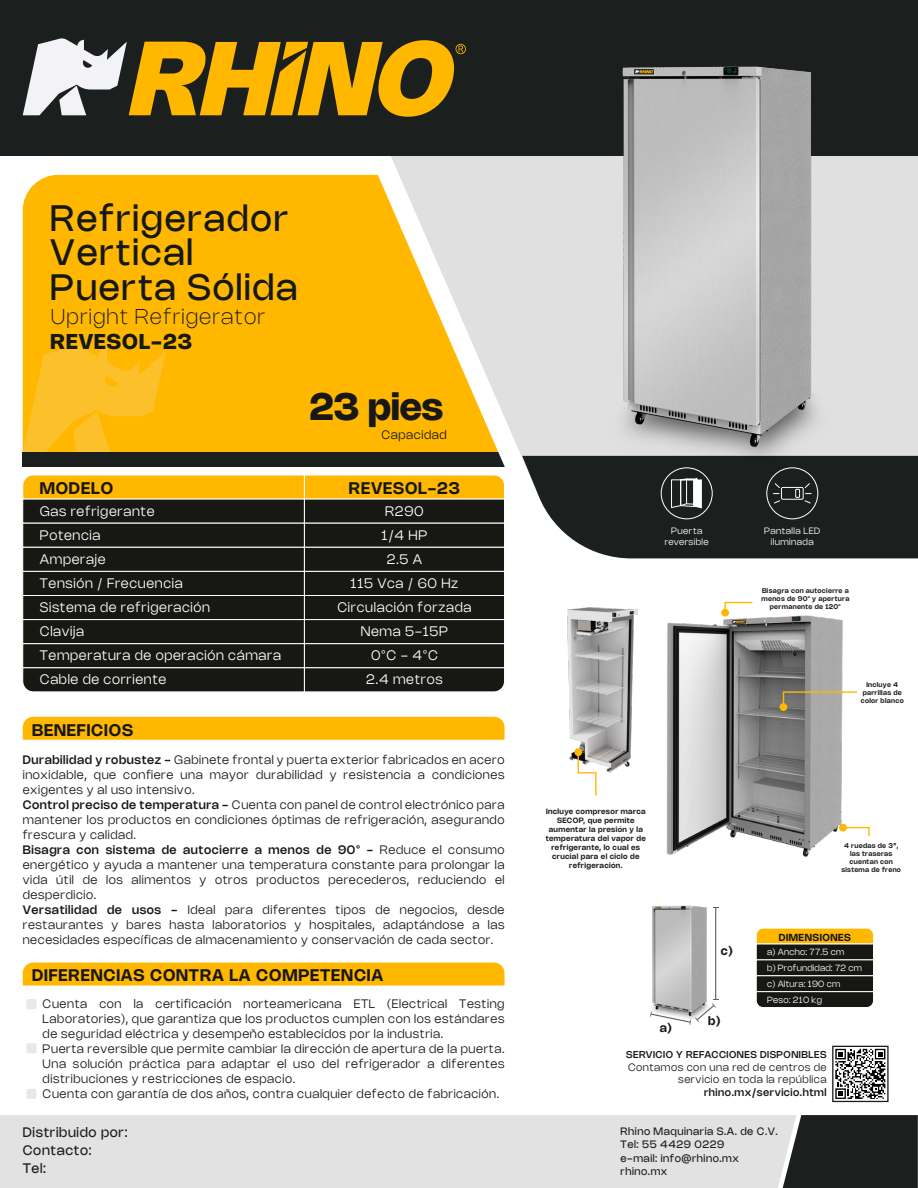
<style>
.page{position:relative;width:918px;height:1188px;background:#fff}
.page>*{position:absolute;margin:0;border:0;box-sizing:border-box;transform-origin:0 0}
.t1{font:700 37.5px "Nohemi";color:#171714}
.t2{font:36px/34.5px "Nohemi";letter-spacing:.05em;color:#141918}
.t3{font:200 21px "Nohemi";letter-spacing:.05em;color:#141918}
.t4{font:700 21px "Nohemi";letter-spacing:.05em;color:#141918}
.t5{font:600 16.5px "Nohemi";letter-spacing:.05em;color:#171714}
.t6{font:300 13.5px/24px "Nohemi";letter-spacing:.05em;color:#fff;text-align:center}
.t7{font:13.5px/18px "Nohemi";letter-spacing:.05em;color:#1b201f}
.t8{font:300 12px/15px "Nohemi";letter-spacing:.05em;color:#171714}
.t9{font:300 12px "Nohemi";letter-spacing:.05em;color:#141918}
.t10{font:600 12px "Nohemi";color:#171714}
.t11{font:10.5px/13.5px "Nohemi";letter-spacing:.05em;color:#1b201f}
.t12{font:300 10.5px/12.6px "Nohemi";letter-spacing:.05em;color:#1a181c;text-align:right}
.t13{font:500 10.5px "Nohemi";letter-spacing:.05em;color:#1a181c}
.t14{font:600 10.05px "Nohemi";letter-spacing:.05em;color:#171714}
.t15{font:500 9.75px "Nohemi";letter-spacing:.05em;color:#1a181c}
.t16{font:300 9px/10.8px "Nohemi";letter-spacing:.05em;color:#fff;text-align:center}
.t17{font:300 8.7px/15.8px "Nohemi";letter-spacing:.025em;color:#fff}
.t18{font:600 7.5px/9px "Nohemi";letter-spacing:.05em;color:#1c1f1e;text-align:center}
.t19{font:600 6.75px/8.1px "Nohemi";letter-spacing:.05em;color:#1c1f1e;text-align:center}
.s1{font-weight:500}
</style>
<div class="page">
<img style="left:567px;top:607px;width:47px;height:166px">
<div style="left:23px;top:175px;width:282px;height:277px;background:#ffb700"></div>
<div style="left:23px;top:452px;width:570px;height:14px;background:#1b201f"></div>
<svg style="left:23px;top:346px;width:143px;height:106px;background:#fcbc19"></svg>
<svg style="left:305px;top:155px;width:613px;height:404px;fill:#ffb700"></svg>
<div style="left:0;top:1115px;width:783px;height:73px;background:#e2e2e2"></div>
<svg style="left:783px;top:1115px;width:135px;height:73px;background:#292e2d"></svg>
<div style="left:0;top:0;width:918px;height:155px;background:#1b201f"></div>
<svg style="left:23px;top:38px;width:443px;height:79px"></svg>
<div style="left:23px;top:717px;width:482px;height:23px;background:#ffb700"></div>
<div style="left:23px;top:963px;width:482px;height:23px;background:#ffb700"></div>
<div style="left:26px;top:999px;width:11px;height:10px;background:#e8e8ea;border-radius:2px"></div>
<div style="left:26px;top:1043px;width:11px;height:10px;background:#e8e8ea;border-radius:2px"></div>
<div style="left:26px;top:1089px;width:11px;height:10px;background:#e8e8ea;border-radius:2px"></div>
<img style="left:651px;top:905px;width:68px;height:95px">
<hr style="left:715px;top:907px;width:1px;height:93px;background:#606060">
<svg style="left:650px;top:999px;width:68px;height:26px"></svg>
<svg style="left:832px;top:1045px;width:57px;height:58px"></svg>
<svg style="left:835px;top:1049px;width:50px;height:50px"></svg>
<div style="left:832px;top:1046px;width:57px;height:56px;border:1px solid #1d1d1b"></div>
<svg style="left:22px;top:474px;width:483px;height:25px;background:#ffbe19"></svg>
<div style="left:22px;top:499px;width:283px;height:25px;background:#171714"></div>
<div style="left:304px;top:499px;width:201px;height:25px;background:#171714"></div>
<div style="left:22px;top:523px;width:283px;height:25px;background:#171714"></div>
<div style="left:304px;top:523px;width:201px;height:25px;background:#171714"></div>
<div style="left:22px;top:547px;width:283px;height:25px;background:#171714;border:1px solid #fff"></div>
<div style="left:304px;top:547px;width:201px;height:25px;background:#171714;border:1px solid #fff"></div>
<div style="left:22px;top:571px;width:283px;height:25px;background:#171714;border:1px solid #fff"></div>
<div style="left:22px;top:595px;width:283px;height:25px;background:#171714;border:1px solid #fff"></div>
<div style="left:22px;top:619px;width:283px;height:25px;background:#171714;border:1px solid #fff"></div>
<div style="left:22px;top:643px;width:283px;height:25px;background:#171714;border:1px solid #fff"></div>
<div style="left:304px;top:571px;width:201px;height:25px;background:#171714;border:1px solid #fff"></div>
<div style="left:304px;top:595px;width:201px;height:25px;background:#171714;border:1px solid #fff"></div>
<div style="left:304px;top:619px;width:201px;height:25px;background:#171714;border:1px solid #fff"></div>
<div style="left:304px;top:643px;width:201px;height:25px;background:#171714;border:1px solid #fff"></div>
<svg style="left:22px;top:667px;width:483px;height:25px;background:#2b2b28"></svg>
<svg style="left:522px;top:458px;width:396px;height:100px;background:#323635"></svg>
<svg style="left:756px;top:928px;width:117px;height:16px;background:#ffbe1a"></svg>
<div style="left:756px;top:944px;width:118px;height:16px;background:#171714;border:1px solid #fff"></div>
<div style="left:756px;top:960px;width:118px;height:16px;background:#171714;border:1px solid #fff"></div>
<div style="left:756px;top:976px;width:118px;height:16px;background:#171714"></div>
<svg style="left:756px;top:991px;width:118px;height:17px;background:#383835"></svg>
<img style="left:513px;top:66px;width:405px;height:392px">
<img style="left:614px;top:608px;width:233px;height:249px">
<svg style="left:724px;top:601px;width:30px;height:13px"></svg>
<div style="left:721px;top:609px;width:8px;height:8px;background:#ffb700;border-radius:50%"></div>
<svg style="left:782px;top:691px;width:76px;height:18px"></svg>
<div style="left:780px;top:703px;width:7px;height:8px;background:#ffb700;border-radius:50%"></div>
<svg style="left:577px;top:751px;width:20px;height:45px"></svg>
<div style="left:574px;top:748px;width:8px;height:8px;background:#ffb700;border-radius:50%"></div>
<svg style="left:841px;top:826px;width:29px;height:12px"></svg>
<div style="left:839px;top:824px;width:8px;height:8px;background:#ffb700;border-radius:50%"></div>
<h2 class="t2" style="left:50px;top:203px;width:249px">Refrigerador<br>Vertical<br>Puerta Sólida</h2>
<h3 class="t3" style="left:51px;top:306px;width:216px">Upright Refrigerator</h3>
<h3 class="t4" style="left:51px;top:331px;width:143px">REVESOL-23</h3>
<h1 class="t1" style="left:309px;top:388px;width:135px">23 pies</h1>
<p class="t9" style="left:381px;top:428px;width:67px">Capacidad</p>
<h3 class="t5" style="left:40px;top:480px;width:75px">MODELO</h3>
<h3 class="t5" style="left:349px;top:480px;width:113px">REVESOL-23</h3>
<p class="t6" style="left:337px;top:500px;width:136px">R290<br>1/4 HP<br>2.5 A<br>115 Vca / 60 Hz<br>Circulación forzada<br>Nema 5-15P<br>0°C - 4°C<br>2.4 metros</p>
<p class="t6" style="left:40px;top:500px;width:243px;text-align:left">Gas refrigerante<br>Potencia<br>Amperaje<br>Tensión / Frecuencia<br>Sistema de refrigeración<br>Clavija<br>Temperatura de operación cámara<br>Cable de corriente</p>
<h3 class="t5" style="left:32px;top:722px;width:102px">BENEFICIOS</h3>
<p class="t8" style="left:23px;top:753px;width:483px"><span class="s1">Durabilidad y robustez -</span> Gabinete frontal y puerta exterior fabricados en acero inoxidable, que confiere una mayor durabilidad y resistencia a condiciones exigentes y al uso intensivo.<br><span class="s1">Control preciso de temperatura -</span> Cuenta con panel de control electrónico para mantener los productos en condiciones óptimas de refrigeración, asegurando frescura y calidad.<br><span class="s1">Bisagra con sistema de autocierre a menos de 90° -</span> Reduce el consumo energético y ayuda a mantener una temperatura constante para prolongar la vida útil de los alimentos y otros productos perecederos, reduciendo el desperdicio.<br><span class="s1">Versatilidad de usos -</span> Ideal para diferentes tipos de negocios, desde restaurantes y bares hasta laboratorios y hospitales, adaptándose a las necesidades específicas de almacenamiento y conservación de cada sector.</p>
<h3 class="t5" style="left:32px;top:967px;width:353px">DIFERENCIAS CONTRA LA COMPETENCIA</h3>
<p class="t8" style="left:43px;top:997px;width:463px">Cuenta con la certificación norteamericana ETL (Electrical Testing Laboratories), que garantiza que los productos cumplen con los estándares de seguridad eléctrica y desempeño establecidos por la industria.<br>Puerta reversible que permite cambiar la dirección de apertura de la puerta.<br>Una solución práctica para adaptar el uso del refrigerador a diferentes distribuciones y restricciones de espacio.<br>Cuenta con garantía de dos años, contra cualquier defecto de fabricación.</p>
<p class="t7" style="left:23px;top:1124px;width:106px">Distribuido por:<br>Contacto:<br>Tel:</p>
<p class="t16" style="left:665px;top:526px;width:46px">Puerta reversible</p>
<p class="t16" style="left:764px;top:526px;width:58px">Pantalla LED iluminada</p>
<p class="t18" style="left:546px;top:808px;width:101px">Incluye compresor marca<br>SECOP, que permite aumentar la presión y la temperatura del vapor de refrigerante, lo cual es crucial para el ciclo de refrigeración.</p>
<p class="t19" style="left:761px;top:587px;width:89px">Bisagra con autocierre a menos de 90° y apertura permanente de 120°</p>
<p class="t19" style="left:861px;top:680px;width:45px">Incluye 4 parrillas de color blanco</p>
<p class="t10" style="left:721px;top:945px;width:13px">c)</p>
<p class="t19" style="left:841px;top:842px;width:61px">4 ruedas de 3”, las traseras cuentan con sistema de freno</p>
<p class="t14" style="left:779px;top:932px;width:74px">DIMENSIONES</p>
<p class="t17" style="left:767px;top:945px;width:96px">a) Ancho: 77.5 cm<br>b) Profundidad: 72 cm c) Altura: 190 cm<br>Peso: 210 kg</p>
<p class="t10" style="left:708px;top:1015px;width:14px">b)</p>
<p class="t10" style="left:660px;top:1022px;width:13px">a)</p>
<p class="t15" style="left:626px;top:1050px;width:202px">SERVICIO Y REFACCIONES DISPONIBLES</p>
<p class="t12" style="left:628px;top:1061px;width:200px">Contamos con una red de centros de servicio en toda la república</p>
<p class="t13" style="left:704px;top:1087px;width:124px">rhino.mx/servicio.html</p>
<p class="t11" style="left:621px;top:1125px;width:159px">Rhino Maquinaria S.A. de C.V.<br>Tel: 55 4429 0229<br>e-mail: info@rhino.mx rhino.mx</p>
</div>
